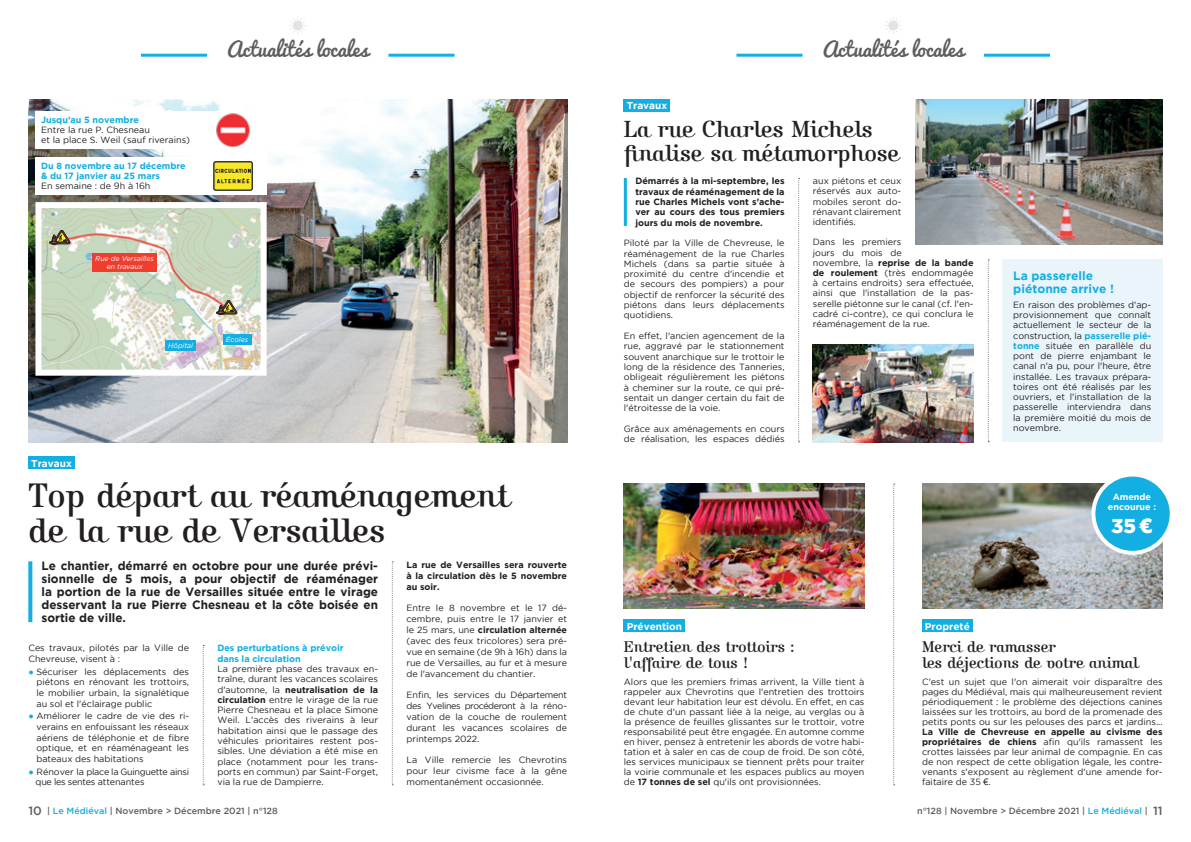
<style>
.page{position:relative;width:1191px;height:842px;background:#fff}
.page>*{position:absolute;margin:0;border:0;box-sizing:border-box;transform-origin:0 0}
.t1{font:35px/35px "Kursivschrift Stehend";color:#231f20}
.t2{font:24px/24px "Kursivschrift Stehend";color:#231f20}
.t3{font:20px "Pacifico";color:#5e5e5e}
.t4{font:900 20px "Gotham";color:#fff}
.t5{font:16px/16px "Kursivschrift Stehend";color:#231f20}
.t6{font:700 12px/13px "Gotham";color:#231f20;text-align:justify}
.t7{font:700 12px/13.2px "Gotham";color:#13aee2}
.t8{font:700 10px "Gotham";color:#fff}
.t9{font:9px/10.3px "Gotham";color:#231f20;text-align:justify}
.t10{font:700 9px/10.3px "Gotham";color:#231f20;text-align:justify}
.t11{font:700 9px/10.3px "Gotham";color:#13aee2}
.t12{font:500 9px "Gotham";color:#5e5e5e}
.t13{font:9px/10.7px "Gotham";letter-spacing:-.03em;color:#231f20}
.t14{font:700 9px/10px "Gotham";color:#fff;text-align:center}
.t15{font:italic 7px/8px "Gotham";color:#fff;text-align:center}
.s1{font-weight:700}
.s2{font-weight:700;color:#13aee2}
.s3{font-family:"Arial"}
.s4{font-family:"Arial";color:#13aee2}
.s5{font-size:12px}
.s6{color:#13aee2}
</style>
<div class="page">
<hr style="left:388px;top:54px;width:66px;height:3px;background:#13aee2">
<hr style="left:141px;top:54px;width:66px;height:3px;background:#13aee2">
<svg style="left:289px;top:17px;width:17px;height:17px"></svg>
<hr style="left:984px;top:54px;width:66px;height:3px;background:#13aee2">
<hr style="left:736px;top:54px;width:66px;height:3px;background:#13aee2">
<svg style="left:885px;top:17px;width:17px;height:17px"></svg>
<div style="left:624px;top:619px;width:61px;height:13px;background:#13aee2"></div>
<img style="left:624px;top:484px;width:240px;height:125px">
<div style="left:922px;top:619px;width:50px;height:13px;background:#13aee2"></div>
<img style="left:922px;top:484px;width:240px;height:125px">
<svg style="left:893px;top:484px;width:1px;height:301px"></svg>
<div style="left:28px;top:456px;width:47px;height:13px;background:#13aee2"></div>
<svg style="left:28px;top:561px;width:4px;height:61px"></svg>
<img style="left:28px;top:99px;width:539px;height:343px">
<svg style="left:203px;top:645px;width:1px;height:140px"></svg>
<svg style="left:392px;top:561px;width:1px;height:224px"></svg>
<div style="left:1129px;top:465px;width:46px;height:41px;background:#fff"></div>
<div style="left:1093px;top:474px;width:78px;height:79px;background:#13aee2;border-radius:50%"></div>
<div style="left:1091px;top:472px;width:82px;height:83px;border:4px solid #fff;border-radius:50%"></div>
<img style="left:915px;top:99px;width:247px;height:145px">
<div style="left:624px;top:99px;width:46px;height:13px;background:#13aee2"></div>
<svg style="left:798px;top:178px;width:1px;height:264px"></svg>
<svg style="left:987px;top:259px;width:2px;height:183px"></svg>
<hr style="left:624px;top:178px;width:3px;height:48px;background:#13aee2">
<div style="left:35px;top:111px;width:232px;height:37px;background:#fff"></div>
<div style="left:35px;top:157px;width:232px;height:37px;background:#fff"></div>
<img style="left:217px;top:113px;width:33px;height:33px">
<img style="left:213px;top:161px;width:40px;height:30px">
<div style="left:1002px;top:259px;width:160px;height:183px;background:#eaf5fb"></div>
<img style="left:813px;top:345px;width:160px;height:97px">
<img style="left:32px;top:199px;width:238px;height:180px">
<svg style="left:38px;top:205px;width:226px;height:168px"></svg>
<div style="left:92px;top:253px;width:65px;height:18px;background:#ef3e2e"></div>
<div style="left:165px;top:340px;width:31px;height:11px;background:#13aee2"></div>
<div style="left:223px;top:334px;width:28px;height:10px;background:#13aee2"></div>
<p class="t11" style="left:41px;top:114px;width:99px">Jusqu'au 5 novembre</p>
<p class="t9" style="left:41px;top:124px;width:150px;line-height:10px">Entre la rue P. Chesneau<br>et la place S. Weil (sauf riverains)</p>
<p class="t11" style="left:41px;top:160px;width:146px;line-height:10px">Du 8 novembre au 17 décembre &amp; du 17 janvier au 25 mars</p>
<p class="t9" style="left:41px;top:180px;width:111px">En semaine : de 9h à 16h</p>
<p class="t15" style="left:95px;top:254px;width:60px">Rue de Versailles en travaux</p>
<p class="t15" style="left:168px;top:342px;width:26px">Hôpital</p>
<p class="t8" style="left:31px;top:457px;width:42px">Travaux</p>
<h3 class="t3" style="left:227px;top:38px;width:143px">Actualités locales</h3>
<h3 class="t3" style="left:822px;top:38px;width:143px">Actualités locales</h3>
<p class="t15" style="left:226px;top:335px;width:24px">Écoles</p>
<p class="t8" style="left:626px;top:100px;width:42px">Travaux</p>
<h2 class="t2" style="left:624px;top:117px;width:277px">La rue Charles Michels finalise sa métamorphose</h2>
<p class="t10" style="left:635px;top:176px;width:151px">Démarrés à la mi-septembre, les travaux de réaménagement de la rue Charles Michels vont s'ache&shy;ver au cours des tous premiers jours du mois de novembre.</p>
<p class="t9" style="left:624px;top:238px;width:162px">Piloté par la Ville de Chevreuse, le réaménagement de la rue Charles Michels (dans sa partie située à proximité du centre d'incendie et de secours des pompiers) a pour objectif de renforcer la sécurité des piétons dans leurs déplacements quotidiens.</p>
<p class="t9" style="left:624px;top:331px;width:162px">En effet, l'ancien agencement de la rue, aggravé par le stationnement souvent anarchique sur le trottoir le long de la résidence des Tanneries, obligeait régulièrement les piétons à cheminer sur la route, ce qui pré&shy;sentait un danger certain du fait de l'étroitesse de la voie.</p>
<p class="t9" style="left:624px;top:423px;width:162px">Grâce aux aménagements en cours de réalisation, les espaces dédiés</p>
<p class="t9" style="left:813px;top:176px;width:90px">aux piétons et ceux réservés aux auto&shy;mobiles seront do&shy;rénavant clairement identifiés.</p>
<p class="t9" style="left:813px;top:237px;width:162px;text-align:left">Dans les premiers<br>jours du mois de<br>novembre, la <span class="s1">reprise de la bande de roulement</span> (très endommagée à certains endroits) sera effectuée, ainsi que l'installation de la pas&shy;serelle piétonne sur le canal (cf. l'en&shy;cadré ci-contre), ce qui conclura le réaménagement de la rue.</p>
<h1 class="t1" style="left:28px;top:478px;width:482px">Top départ au réaménagement de la rue de Versailles</h1>
<h3 class="t7" style="left:1013px;top:268px;width:102px">La passerelle piétonne arrive !</h3>
<p class="t9" style="left:1013px;top:300px;width:139px">En raison des problèmes d'ap&shy;provisionnement que connaît actuellement le secteur de la construction, la <span class="s2">passerelle pié&shy;tonne</span> située en parallèle du pont de pierre enjambant le canal n'a pu, pour l'heure, être installée. Les travaux prépara&shy;toires ont été réalisés par les ouvriers, et l'installation de la passerelle interviendra dans la première moitié du mois de novembre.</p>
<p class="t14" style="left:1107px;top:492px;width:50px">Amende encourue :</p>
<h3 class="t4" style="left:1111px;top:515px;width:43px">35<span class="s3">€</span></h3>
<h3 class="t6" style="left:42px;top:559px;width:338px">Le chantier, démarré en octobre pour une durée prévi&shy;sionnelle de 5 mois, a pour objectif de réaménager la portion de la rue de Versailles située entre le virage desservant la rue Pierre Chesneau et la côte boisée en sortie de ville.</h3>
<p class="t9" style="left:28px;top:643px;width:162px;line-height:10.7px">Ces travaux, pilotés par la Ville de<br>Chevreuse, visent à :</p>
<p class="t9" style="left:36px;top:666px;width:154px;line-height:10.7px;text-indent:-8px"><span class="s4">●</span> Sécuriser les déplacements des piétons en rénovant les trottoirs, le mobilier urbain, la signalétique au sol et l'éclairage public</p>
<p class="t9" style="left:36px;top:711px;width:154px;line-height:10.7px;text-indent:-8px"><span class="s4">●</span> Améliorer le cadre de vie des ri&shy;verains en enfouissant les réseaux aériens de téléphonie et de fibre optique, et en réaménageant les bateaux des habitations</p>
<p class="t13" style="left:36px;top:766px;width:155px;text-indent:-7px"><span class="s4">●</span> Rénover la place la Guinguette ainsi que les sentes attenantes</p>
<p class="t11" style="left:217px;top:643px;width:128px">Des perturbations à prévoir dans la circulation</p>
<p class="t9" style="left:217px;top:663px;width:162px">La première phase des travaux en&shy;traîne, durant les vacances scolaires d'automne, la <span class="s1">neutralisation de la circulation</span> entre le virage de la rue Pierre Chesneau et la place Simone Weil. L'accès des riverains à leur habitation ainsi que le passage des véhicules prioritaires restent pos&shy;sibles. Une déviation a été mise en place (notamment pour les trans&shy;ports en commun) par Saint-Forget, via la rue de Dampierre.</p>
<p class="t10" style="left:406px;top:559px;width:162px;line-height:10.9px">La rue de Versailles sera rouverte à la circulation dès le 5 novembre au soir.</p>
<p class="t9" style="left:406px;top:602px;width:162px;line-height:10.9px">Entre le 8 novembre et le 17 dé&shy;cembre, puis entre le 17 janvier et le 25 mars, une <span class="s1">circulation alternée </span>(avec des feux tricolores) sera pré&shy;vue en semaine (de 9h à 16h) dans la rue de Versailles, au fur et à mesure de l'avancement du chantier.</p>
<p class="t9" style="left:406px;top:689px;width:162px;line-height:10.9px">Enfin, les services du Département des Yvelines procéderont à la réno&shy;vation de la couche de roulement durant les vacances scolaires de printemps 2022.</p>
<p class="t9" style="left:406px;top:755px;width:162px;line-height:10.9px">La Ville remercie les Chevrotins pour leur civisme face à la gêne momentanément occasionnée.</p>
<p class="t8" style="left:626px;top:620px;width:57px">Prévention</p>
<h3 class="t5" style="left:624px;top:639px;width:172px">Entretien des trottoirs : l'affaire de tous !</h3>
<p class="t9" style="left:624px;top:676px;width:242px;line-height:10px">Alors que les premiers frimas arrivent, la Ville tient à rappeler aux Chevrotins que l'entretien des trottoirs devant leur habitation leur est dévolu. En effet, en cas de chute d'un passant liée à la neige, au verglas ou à la présence de feuilles glissantes sur le trottoir, votre responsabilité peut être engagée. En automne comme en hiver, pensez à entretenir les abords de votre habi&shy;tation et à saler en cas de coup de froid. De son côté, les services municipaux se tiennent prêts pour traiter la voirie communale et les espaces publics au moyen de <span class="s1">17 tonnes de sel</span> qu'ils ont provisionnées.</p>
<p class="t8" style="left:925px;top:620px;width:46px">Propreté</p>
<h3 class="t5" style="left:922px;top:639px;width:218px">Merci de ramasser<br>les déjections de votre animal</h3>
<p class="t9" style="left:922px;top:676px;width:242px;line-height:10px">C'est un sujet que l'on aimerait voir disparaître des pages du Médiéval, mais qui malheureusement revient périodiquement : le problème des déjections canines laissées sur les trottoirs, au bord de la promenade des petits ponts ou sur les pelouses des parcs et jardins...</p>
<p class="t9" style="left:922px;top:727px;width:242px;line-height:10px"><span class="s1">La Ville de Chevreuse en appelle au civisme des propriétaires de chiens</span> afin qu'ils ramassent les crottes laissées par leur animal de compagnie. En cas de non respect de cette obligation légale, les contre&shy;venants s'exposent au règlement d'une amende for&shy;faitaire de 35 <span class="s3">€</span>.</p>
<p class="t12" style="left:28px;top:805px;width:251px"><span class="s5">10</span> | <span class="s6">Le Médiéval</span> | Novembre &gt; Décembre 2021 | n°128</p>
<p class="t12" style="left:917px;top:805px;width:247px">n°128 | Novembre &gt; Décembre 2021 | <span class="s6">Le Médiéval</span> | <span class="s5">11</span></p>
</div>
